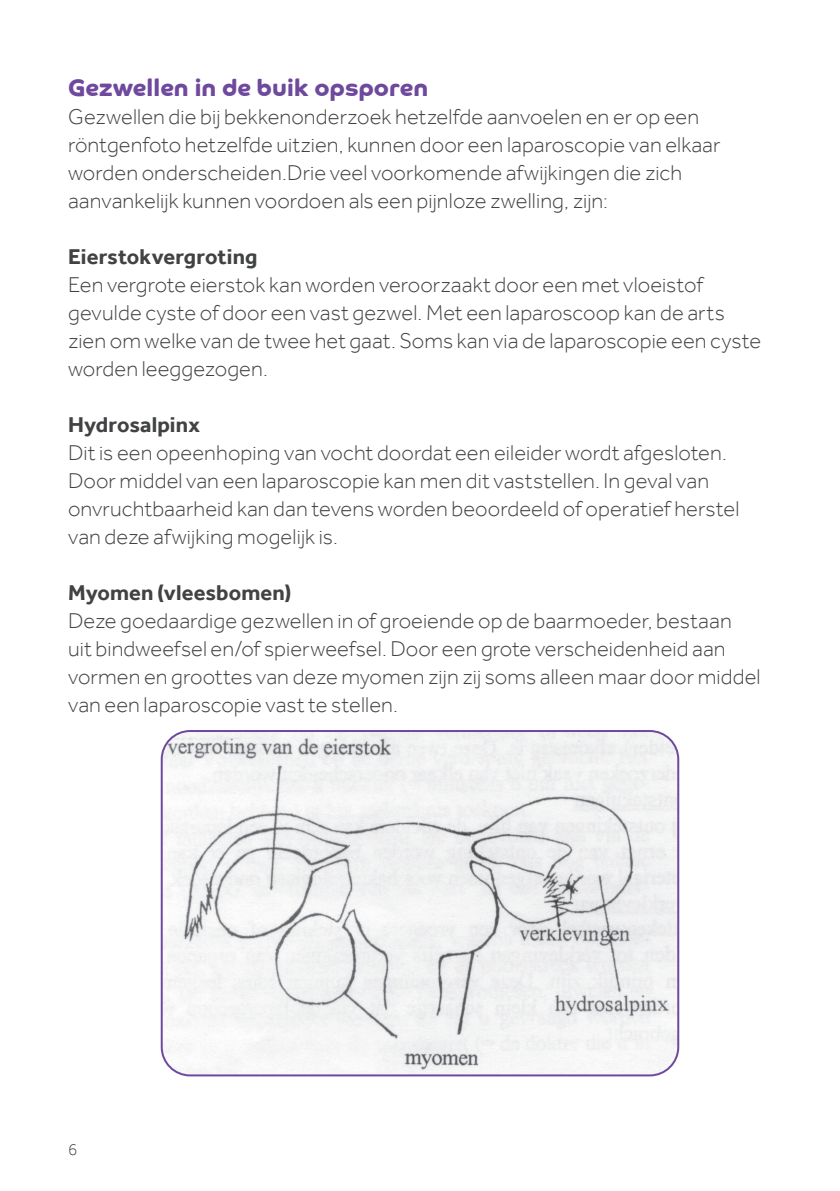
<style>
.page{position:relative;width:840px;height:1191px;background:#fff}
.page>*{position:absolute;margin:0;border:0;box-sizing:border-box;transform-origin:0 0}
.t1{font:700 24px "Co Headline";letter-spacing:.005em;color:#6f499d}
.t2{font:300 22px/28px "Effra";letter-spacing:.005em;color:#414243}
.t3{font:700 22px "Effra";letter-spacing:.005em;color:#414243}
.t4{font:300 17px "Effra";color:#414243}
</style>
<div class="page">
<img style="left:162px;top:732px;width:516px;height:343px">
<div style="left:161px;top:730px;width:518px;height:346px;border:2px solid #6f499d;border-radius:28px"></div>
<p class="t1" style="left:68px;top:74px;width:361px">Gezwellen in de buik opsporen</p>
<p class="t2" style="left:68px;top:103px;width:653px">Gezwellen die bij bekkenonderzoek hetzelfde aanvoelen en er op een röntgenfoto hetzelfde uitzien, kunnen door een laparoscopie van elkaar worden onderscheiden.Drie veel voorkomende afwijkingen die zich aanvankelijk kunnen voordoen als een pijnloze zwelling, zijn:</p>
<p class="t3" style="left:68px;top:243px;width:191px">Eierstokvergroting</p>
<p class="t2" style="left:68px;top:271px;width:694px">Een vergrote eierstok kan worden veroorzaakt door een met vloeistof gevulde cyste of door een vast gezwel. Met een laparoscoop kan de arts zien om welke van de twee het gaat. Soms kan via de laparoscopie een cyste worden leeggezogen.</p>
<p class="t3" style="left:68px;top:411px;width:133px">Hydrosalpinx</p>
<p class="t2" style="left:68px;top:439px;width:672px">Dit is een opeenhoping van vocht doordat een eileider wordt afgesloten.<br>Door middel van een laparoscopie kan men dit vaststellen. In geval van onvruchtbaarheid kan dan tevens worden beoordeeld of operatief herstel van deze afwijking mogelijk is.</p>
<p class="t3" style="left:68px;top:579px;width:225px">Myomen (vleesbomen)</p>
<p class="t2" style="left:68px;top:607px;width:693px">Deze goedaardige gezwellen in of groeiende op de baarmoeder, bestaan uit bindweefsel en/of spierweefsel. Door een grote verscheidenheid aan vormen en groottes van deze myomen zijn zij soms alleen maar door middel van een laparoscopie vast te stellen.</p>
<p class="t4" style="left:68px;top:1140px;width:11px">6</p>
</div>
